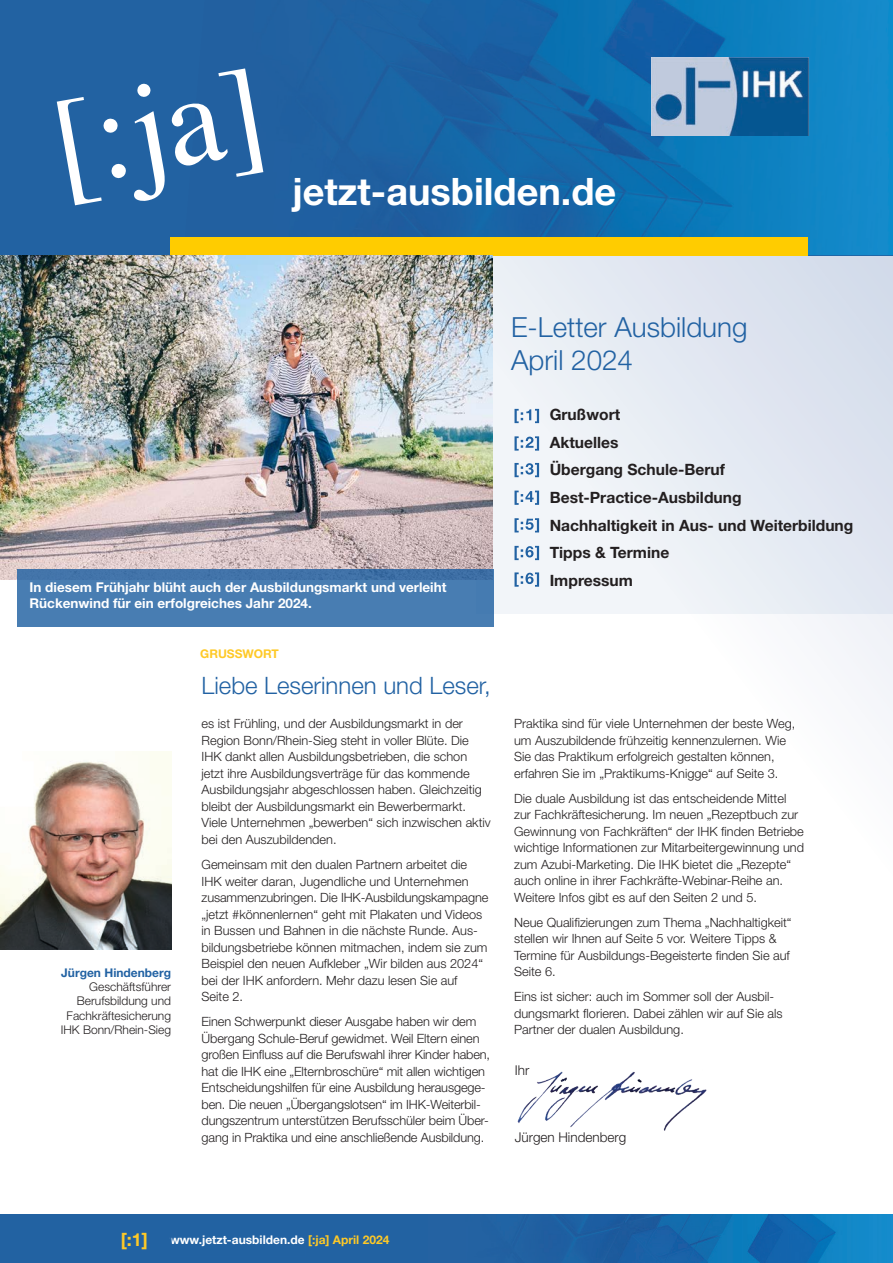
<style>
.page{position:relative;width:893px;height:1263px;background:#fff}
.page>*{position:absolute;margin:0;border:0;box-sizing:border-box;transform-origin:0 0}
.t1{font:700 37.8px "Helvetica Neue LT Std";color:#fff}
.t2{font:300 27.75px/33.3px "Helvetica Neue LT Std";color:#2262a3}
.t3{font:300 24px "Helvetica Neue LT Std";color:#2262a3}
.t4{font:700 18px "Helvetica Neue LT Std";color:#fec927}
.t5{font:700 15.6px "Helvetica Neue LT Std";color:#231f20}
.t6{font:700 13.5px/16.2px "Helvetica Neue LT Std";color:#fff}
.t7{font:300 13.5px "Helvetica Neue LT Std";color:#231f20}
.t8{font:300 12.75px/16.5px "Helvetica Neue LT Std";color:#231f20}
.t9{font:300 12px/14.4px "Helvetica Neue LT Std";color:#231f20;text-align:right}
.t10{font:700 12px "Helvetica Neue LT Std";color:#fff}
.t11{font:700 12px "Helvetica Neue LT Std";color:#fec927}
.s1{font-weight:700;color:#2262a3}
.s2{color:#fec927}
</style>
<div class="page">
<div style="left:476px;top:244px;width:417px;height:369px;background:linear-gradient(to right,#f3f6f9,#dae1ee)"></div>
<div style="left:0;top:0;width:893px;height:255px;background:#2262a2"></div>
<img style="left:263px;top:0;width:630px;height:255px">
<img style="left:651px;top:57px;width:158px;height:79px">
<svg style="left:57px;top:68px;width:206px;height:137px"></svg>
<div style="left:170px;top:237px;width:637px;height:18px;background:#fc0"></div>
<img style="left:517px;top:1071px;width:190px;height:60px">
<img style="left:0;top:751px;width:171px;height:199px">
<div style="left:0;top:1214px;width:893px;height:49px;background:#2262a2"></div>
<img style="left:567px;top:1214px;width:326px;height:49px">
<img style="left:0;top:255px;width:493px;height:325px">
<div style="left:17px;top:569px;width:476px;height:58px;background:#487db2"></div>
<svg style="left:514px;top:409px;width:25px;height:14px"></svg>
<svg style="left:514px;top:436px;width:25px;height:15px"></svg>
<svg style="left:514px;top:463px;width:25px;height:14px"></svg>
<svg style="left:514px;top:491px;width:25px;height:14px"></svg>
<svg style="left:514px;top:518px;width:25px;height:14px"></svg>
<svg style="left:514px;top:546px;width:25px;height:14px"></svg>
<svg style="left:514px;top:572px;width:25px;height:15px"></svg>
<p class="t1" style="left:292px;top:169px;width:325px">jetzt-ausbilden.de</p>
<p class="t6" style="left:30px;top:579px;width:418px">In diesem Frühjahr blüht auch der Ausbildungsmarkt und verleiht<br>Rückenwind für ein erfolgreiches Jahr 2024.</p>
<p class="t9" style="left:61px;top:965px;width:112px"><span class="s1">Jürgen Hindenberg<br></span>Geschäftsführer<br>Berufsbildung und<br>Fachkräftesicherung<br>IHK Bonn/Rhein-Sieg</p>
<p class="t11" style="left:200px;top:647px;width:80px">GRUSSWORT</p>
<p class="t3" style="left:202px;top:671px;width:291px">Liebe Leserinnen und Leser,</p>
<p class="t8" style="left:202px;top:715px;width:291px">es ist Frühling, und der Ausbildungsmarkt in der Region Bonn/Rhein-Sieg steht in voller Blüte. Die IHK dankt allen Ausbildungsbetrieben, die schon jetzt ihre Ausbildungsverträge für das kommende Ausbildungsjahr abgeschlossen haben. Gleichzeitig bleibt der Ausbildungsmarkt ein Bewerbermarkt.<br>Viele Unternehmen „bewerben“ sich inzwischen aktiv bei den Auszubildenden.</p>
<p class="t8" style="left:202px;top:856px;width:288px">Gemeinsam mit den dualen Partnern arbeitet die IHK weiter daran, Jugendliche und Unternehmen zusammenzubringen. Die IHK-Ausbildungskampagne „jetzt #könnenlernen“ geht mit Plakaten und Videos in Bussen und Bahnen in die nächste Runde. Aus&shy;bildungsbetriebe können mitmachen, indem sie zum Beispiel den neuen Aufkleber „Wir bilden aus 2024“ bei der IHK anfordern. Mehr dazu lesen Sie auf<br>Seite 2.</p>
<p class="t8" style="left:202px;top:1013px;width:290px">Einen Schwerpunkt dieser Ausgabe haben wir dem Übergang Schule-Beruf gewidmet. Weil Eltern einen großen Einfluss auf die Berufswahl ihrer Kinder haben, hat die IHK eine „Elternbroschüre“ mit allen wichtigen Entscheidungshilfen für eine Ausbildung herausgege&shy;ben. Die neuen „Übergangslotsen“ im IHK-Weiterbil&shy;dungszentrum unterstützen Berufsschüler beim Über&shy;gang in Praktika und eine anschließende Ausbildung.</p>
<p class="t2" style="left:511px;top:310px;width:238px">E-Letter Ausbildung<br>April 2024</p>
<p class="t5" style="left:550px;top:405px;width:72px">Grußwort</p>
<p class="t5" style="left:550px;top:433px;width:70px">Aktuelles</p>
<p class="t5" style="left:550px;top:460px;width:177px">Übergang Schule-Beruf</p>
<p class="t5" style="left:550px;top:488px;width:193px">Best-Practice-Ausbildung</p>
<p class="t5" style="left:550px;top:515px;width:305px">Nachhaltigkeit in Aus- und Weiterbildung</p>
<p class="t5" style="left:550px;top:543px;width:121px">Tipps &amp; Termine</p>
<p class="t5" style="left:550px;top:570px;width:85px">Impressum</p>
<p class="t8" style="left:514px;top:715px;width:283px">Praktika sind für viele Unternehmen der beste Weg, um Auszubildende frühzeitig kennenzulernen. Wie Sie das Praktikum erfolgreich gestalten können, erfahren Sie im „Praktikums-Knigge“ auf Seite 3.</p>
<p class="t8" style="left:514px;top:790px;width:291px">Die duale Ausbildung ist das entscheidende Mittel zur Fachkräftesicherung. Im neuen „Rezeptbuch zur Gewinnung von Fachkräften“ der IHK finden Betriebe wichtige Informationen zur Mitarbeitergewinnung und zum Azubi-Marketing. Die IHK bietet die „Rezepte“ auch online in ihrer Fachkräfte-Webinar-Reihe an.<br>Weitere Infos gibt es auf den Seiten 2 und 5.</p>
<p class="t8" style="left:514px;top:914px;width:279px">Neue Qualifizierungen zum Thema „Nachhaltigkeit“ stellen wir Ihnen auf Seite 5 vor. Weitere Tipps &amp; Termine für Ausbildungs-Begeisterte finden Sie auf Seite 6.</p>
<p class="t8" style="left:514px;top:988px;width:270px">Eins ist sicher: auch im Sommer soll der Ausbil&shy;dungsmarkt florieren. Dabei zählen wir auf Sie als<br>Partner der dualen Ausbildung.</p>
<p class="t7" style="left:515px;top:1061px;width:16px">Ihr</p>
<p class="t7" style="left:515px;top:1128px;width:113px">Jürgen Hindenberg</p>
<p class="t4" style="left:121px;top:1228px;width:28px">[:1]</p>
<p class="t10" style="left:170px;top:1232px;width:221px">www.jetzt-ausbilden.de <span class="s2">[:ja] April 2024</span></p>
</div>
